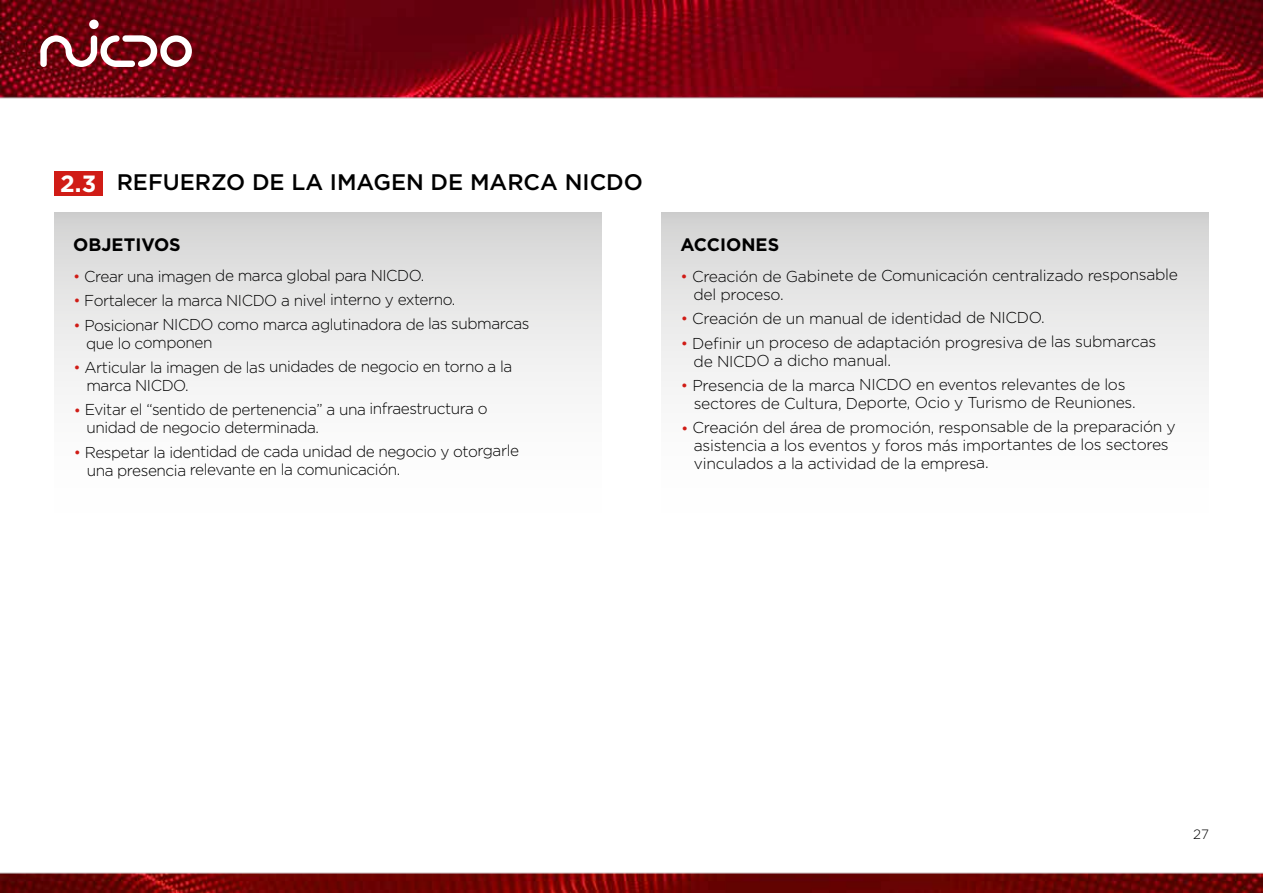
<style>
.page{position:relative;width:1263px;height:893px;background:#fff}
.page>*{position:absolute;margin:0;border:0;box-sizing:border-box;transform-origin:0 0}
.t1{font:500 22.5px "Gotham";color:#000}
.t2{font:700 18px "Gotham";letter-spacing:-.005em;color:#000}
.t3{font:300 15.75px/18.1px "Gotham";letter-spacing:-.035em;color:#000}
.t4{font:300 13.5px "Gotham";color:#000}
.s1{font-weight:700;font-size:23.55px;color:#fff}
.s2{color:#d01c16}
</style>
<div class="page">
<img style="left:0;top:0;width:1263px;height:893px">
<div style="left:54px;top:172px;width:49px;height:24px;background:#d01c16"></div>
<div style="left:54px;top:212px;width:548px;height:308px;background:linear-gradient(to bottom,#d8d8d8,#fff)"></div>
<div style="left:661px;top:212px;width:548px;height:308px;background:linear-gradient(to bottom,#d8d8d8,#fff)"></div>
<svg style="left:40px;top:35px;width:152px;height:32px"></svg>
<div style="left:89px;top:20px;width:10px;height:9px;background:#fff;border-radius:50%"></div>
<h1 class="t1" style="left:60px;top:167px;width:584px"><span class="s1">2.3</span> REFUERZO DE LA IMAGEN DE MARCA NICDO</h1>
<p class="t2" style="left:73px;top:233px;width:109px">OBJETIVOS</p>
<p class="t3" style="left:73px;top:266px;width:353px"><span class="s2">•</span> Crear una imagen de marca global para NICDO.</p>
<p class="t3" style="left:73px;top:291px;width:384px"><span class="s2">•</span> Fortalecer la marca NICDO a nivel interno y externo.</p>
<p class="t3" style="left:86px;top:315px;width:445px;line-height:18.6px;text-indent:-13px"><span class="s2">•</span> Posicionar NICDO como marca aglutinadora de las submarcas que lo componen</p>
<p class="t3" style="left:86px;top:357px;width:428px;line-height:18.6px;text-indent:-13px"><span class="s2">•</span> Articular la imagen de las unidades de negocio en torno a la marca NICDO.</p>
<p class="t3" style="left:87px;top:400px;width:403px;text-indent:-13px"><span class="s2">•</span> Evitar el “sentido de pertenencia” a una infraestructura o unidad de negocio determinada.</p>
<p class="t3" style="left:87px;top:442px;width:434px;text-indent:-13px"><span class="s2">•</span> Respetar la identidad de cada unidad de negocio y otorgarle una presencia relevante en la comunicación.</p>
<p class="t2" style="left:680px;top:233px;width:100px">ACCIONES</p>
<p class="t3" style="left:693px;top:266px;width:486px;line-height:18.8px;text-indent:-13px"><span class="s2">•</span> Creación de Gabinete de Comunicación centralizado responsable del proceso.</p>
<p class="t3" style="left:681px;top:309px;width:366px"><span class="s2">•</span> Creación de un manual de identidad de NICDO.</p>
<p class="t3" style="left:694px;top:333px;width:464px;text-indent:-13px"><span class="s2">•</span> Definir un proceso de adaptación progresiva de las submarcas de NICDO a dicho manual.</p>
<p class="t3" style="left:694px;top:375px;width:444px;text-indent:-13px"><span class="s2">•</span> Presencia de la marca NICDO en eventos relevantes de los sectores de Cultura, Deporte, Ocio y Turismo de Reuniones.</p>
<p class="t3" style="left:694px;top:418px;width:483px;text-indent:-13px"><span class="s2">•</span> Creación del área de promoción, responsable de la preparación y asistencia a los eventos y foros más importantes de los sectores vinculados a la actividad de la empresa.</p>
<p class="t4" style="left:1193px;top:826px;width:17px">27</p>
</div>
